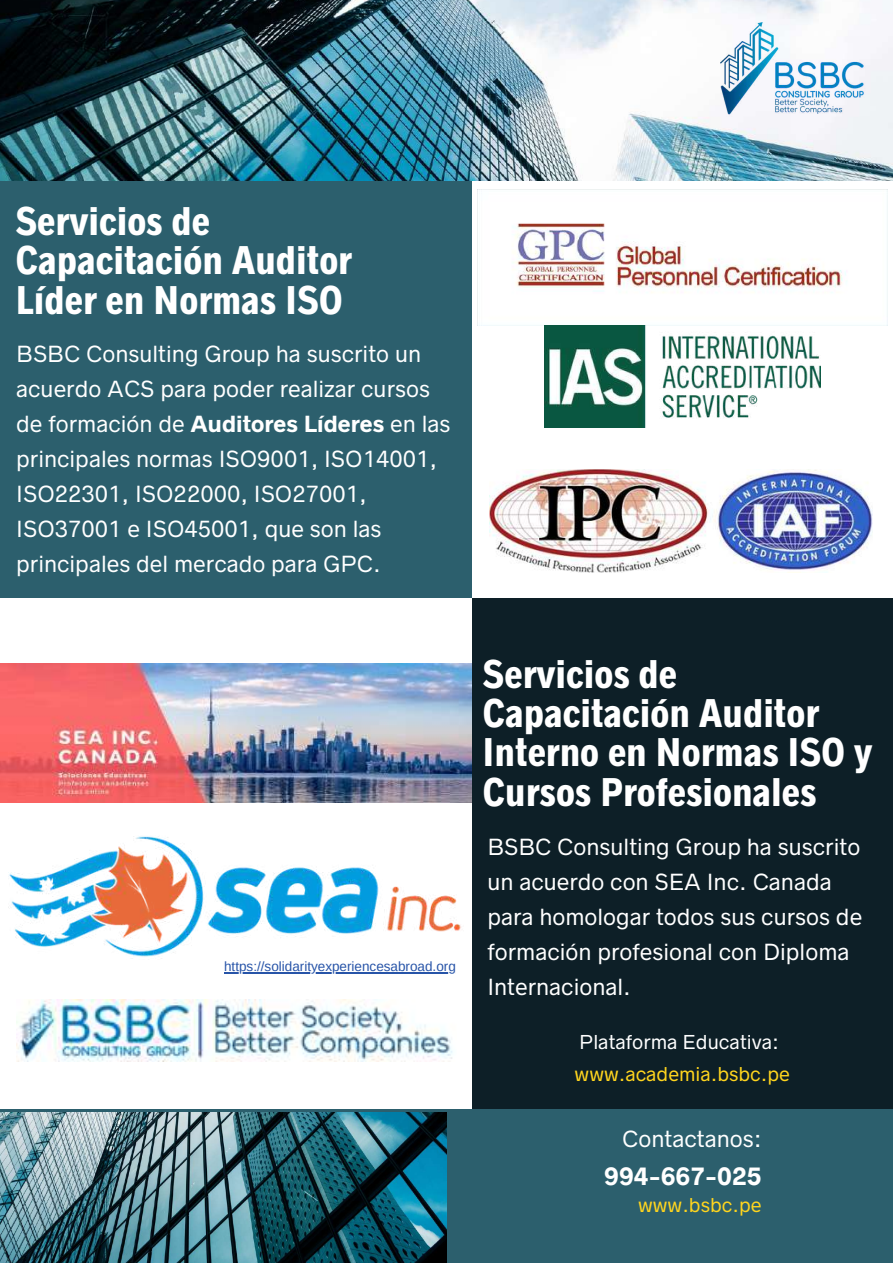
<style>
.page{position:relative;width:893px;height:1264px;background:#fff}
.page>*{position:absolute;margin:0;border:0;box-sizing:border-box;transform-origin:0 0}
.t1{font:700 condensed 36px/39.3px "Radnika Next";color:#fff}
.t2{font:700 22.5px "Radnika Next";color:#fff}
.t3{font:21px/34.8px "Radnika Next";color:#fff}
.t4{font:18.15px "Radnika Next";color:#fff}
.t5{font:18px "Radnika Next";color:#ffd51e}
.t6{font:13.5px "Arimo";color:#2754a8}
.s1{font-weight:700}
</style>
<div class="page">
<div style="left:0;top:0;width:892px;height:1262px;background:#2c5f6d"></div>
<div style="left:0;top:598px;width:892px;height:509px;background:#0d1f27"></div>
<div style="left:472px;top:180px;width:420px;height:418px;background:#fff"></div>
<img style="left:489px;top:469px;width:383px;height:103px">
<img style="left:0;top:1112px;width:446px;height:150px">
<img style="left:0;top:0;width:892px;height:181px">
<img style="left:720px;top:23px;width:151px;height:101px">
<img style="left:479px;top:223px;width:408px;height:103px">
<img style="left:544px;top:326px;width:276px;height:101px">
<div style="left:0;top:598px;width:472px;height:509px;background:#fff"></div>
<img style="left:8px;top:836px;width:453px;height:123px">
<img style="left:16px;top:999px;width:437px;height:62px">
<img style="left:0;top:664px;width:471px;height:138px">
<hr style="left:224px;top:972px;width:232px;height:1px;background:#2754a8">
<h1 class="t1" style="left:16px;top:202px;width:338px">Servicios de<br>Capacitación Auditor<br>Líder en Normas ISO</h1>
<p class="t3" style="left:16px;top:337px;width:436px">BSBC Consulting Group ha suscrito un acuerdo ACS para poder realizar cursos de formación de <span class="s1">Auditores Líderes</span> en las principales normas ISO9001, ISO14001, ISO22301, ISO22000, ISO27001, ISO37001 e ISO45001, que son las principales del mercado para GPC.</p>
<p class="t6" style="left:224px;top:958px;width:233px">https://solidarityexperiencesabroad.org</p>
<h1 class="t1" style="left:482px;top:654px;width:391px">Servicios de<br>Capacitación Auditor<br>Interno en Normas ISO y<br>Cursos Profesionales</h1>
<p class="t3" style="left:487px;top:829px;width:376px">BSBC Consulting Group ha suscrito un acuerdo con SEA Inc. Canada para homologar todos sus cursos de formación profesional con Diploma<br>Internacional.</p>
<p class="t4" style="left:579px;top:1031px;width:201px">Plataforma Educativa:</p>
<p class="t5" style="left:574px;top:1063px;width:217px">www.academia.bsbc.pe</p>
<p class="t3" style="left:622px;top:1121px;width:141px">Contactanos:</p>
<p class="t2" style="left:604px;top:1162px;width:159px">994-667-025</p>
<p class="t5" style="left:638px;top:1194px;width:125px">www.bsbc.pe</p>
</div>
